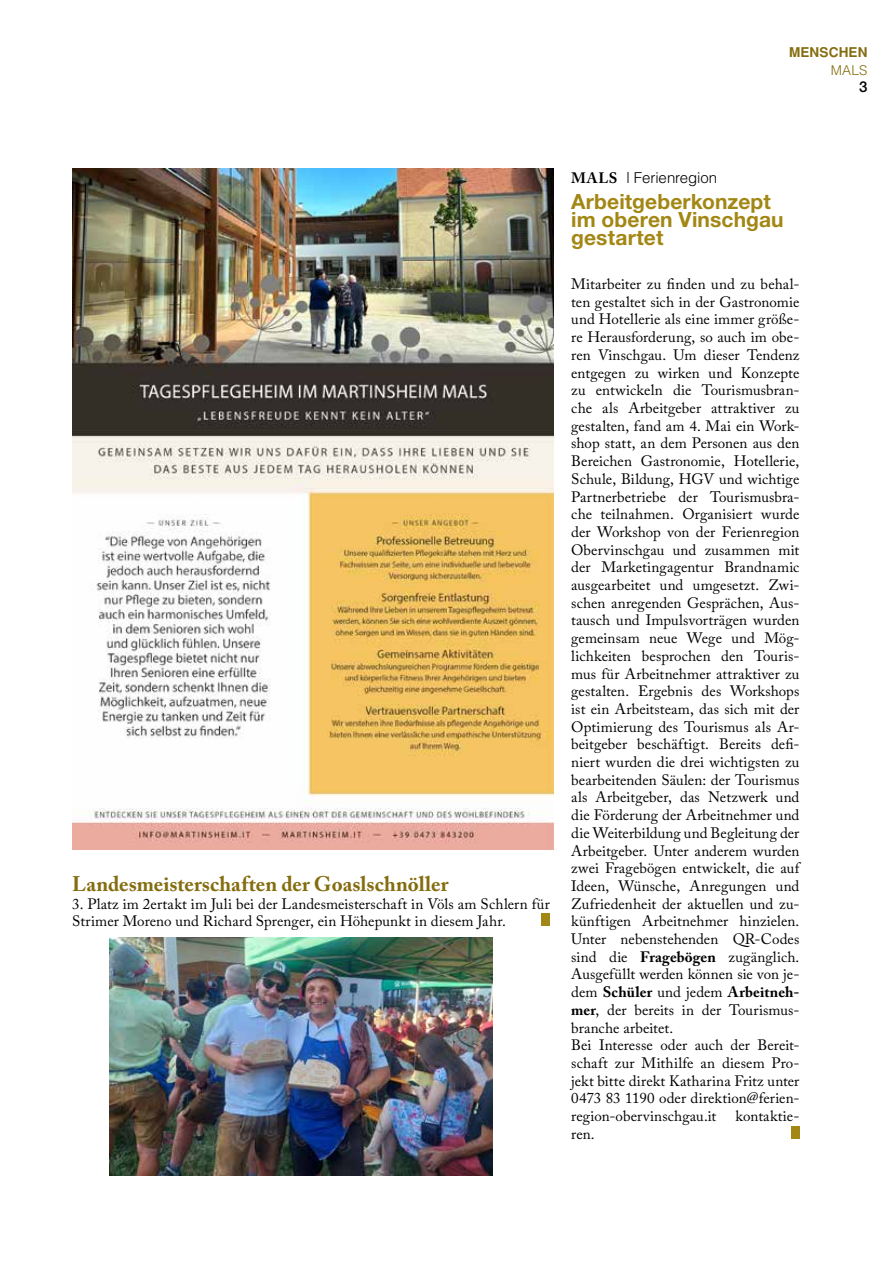
<style>
.page{position:relative;width:893px;height:1263px;background:#fff}
.page>*{position:absolute;margin:0;border:0;box-sizing:border-box;transform-origin:0 0}
.t1{font:700 21px/18px "Helvetica Neue";letter-spacing:.005em;color:#a38714}
.t2{font:700 21px "Adobe Caslon Pro";color:#846d0f}
.t3{font:15px/17.7px "Adobe Caslon Pro";letter-spacing:.005em;color:#000}
.t4{font:300 15px "Helvetica";letter-spacing:-.005em;color:#000}
.t5{font:500 15px "Helvetica Neue";color:#000}
.t6{font:700 13.5px "Helvetica";letter-spacing:.01em;color:#846d0f}
.t7{font:300 13.5px "Helvetica";color:#846d0f}
.s1{font-family:"Adobe Caslon Pro";font-weight:700}
.s2{font-weight:700}
</style>
<div class="page">
<img style="left:72px;top:169px;width:481px;height:680px">
<hr style="left:791px;top:1126px;width:4px;height:13px;background:#a38714">
<hr style="left:795px;top:1126px;width:4px;height:13px;background:#a38714">
<div style="left:541px;top:913px;width:5px;height:13px;background:#a38714"></div>
<hr style="left:546px;top:913px;width:4px;height:13px;background:#a38714">
<img style="left:110px;top:938px;width:382px;height:238px">
<p class="t6" style="left:789px;top:44px;width:80px">MENSCHEN</p>
<p class="t7" style="left:831px;top:62px;width:38px">MALS</p>
<p class="t5" style="left:859px;top:78px;width:10px">3</p>
<h1 class="t2" style="left:72px;top:871px;width:378px">Landesmeisterschaften der Goaslschnöller</h1>
<p class="t3" style="left:72px;top:895px;width:479px">3. Platz im 2ertakt im Juli bei der Landesmeisterschaft in Völs am Schlern für<br>Strimer Moreno und Richard Sprenger, ein Höhepunkt in diesem Jahr.</p>
<p class="t4" style="left:571px;top:168px;width:148px"><span class="s1">MALS</span> | Ferienregion</p>
<h1 class="t1" style="left:571px;top:192px;width:214px">Arbeitgeberkonzept im oberen Vinschgau gestartet</h1>
<p class="t3" style="left:571px;top:275px;width:230px">Mitarbeiter zu finden und zu behal&shy;ten gestaltet sich in der Gastronomie und Hotellerie als eine immer größe&shy;re Herausforderung, so auch im obe&shy;ren Vinschgau. Um dieser Tendenz entgegen zu wirken und Konzepte zu entwickeln die Tourismusbran&shy;che als Arbeitgeber attraktiver zu gestalten, fand am 4. Mai ein Work&shy;shop statt, an dem Personen aus den Bereichen Gastronomie, Hotellerie, Schule, Bildung, HGV und wichtige Partnerbetriebe der Tourismusbra&shy;che teilnahmen. Organisiert wurde der Workshop von der Ferienregion Obervinschgau und zusammen mit der Marketingagentur Brandnamic ausgearbeitet und umgesetzt. Zwi&shy;schen anregenden Gesprächen, Aus&shy;tausch und Impulsvorträgen wurden gemeinsam neue Wege und Mög&shy;lichkeiten besprochen den Touris&shy;mus für Arbeitnehmer attraktiver zu gestalten. Ergebnis des Workshops ist ein Arbeitsteam, das sich mit der Optimierung des Tourismus als Ar&shy;beitgeber beschäftigt. Bereits defi&shy;niert wurden die drei wichtigsten zu bearbeitenden Säulen: der Tourismus als Arbeitgeber, das Netzwerk und die Förderung der Arbeitnehmer und die Weiterbildung und Begleitung der Arbeitgeber. Unter anderem wurden zwei Fragebögen entwickelt, die auf Ideen, Wünsche, Anregungen und Zufriedenheit der aktuellen und zu&shy;künftigen Arbeitnehmer hinzielen.<br>Unter nebenstehenden QR-Codes sind die <span class="s2">Fragebögen</span> zugänglich.<br>Ausgefüllt werden können sie von je&shy;dem <span class="s2">Schüler</span> und jedem <span class="s2">Arbeitneh&shy;mer</span>, der bereits in der Tourismus&shy;branche arbeitet.<br>Bei Interesse oder auch der Bereit&shy;schaft zur Mithilfe an diesem Pro&shy;jekt bitte direkt Katharina Fritz unter 0473 83 1190 oder direktion@ferien&shy;region-obervinschgau.it</p>
<p class="t3" style="left:736px;top:1107px;width:65px">kontaktie-</p>
<p class="t3" style="left:571px;top:1125px;width:25px">ren.</p>
</div>
